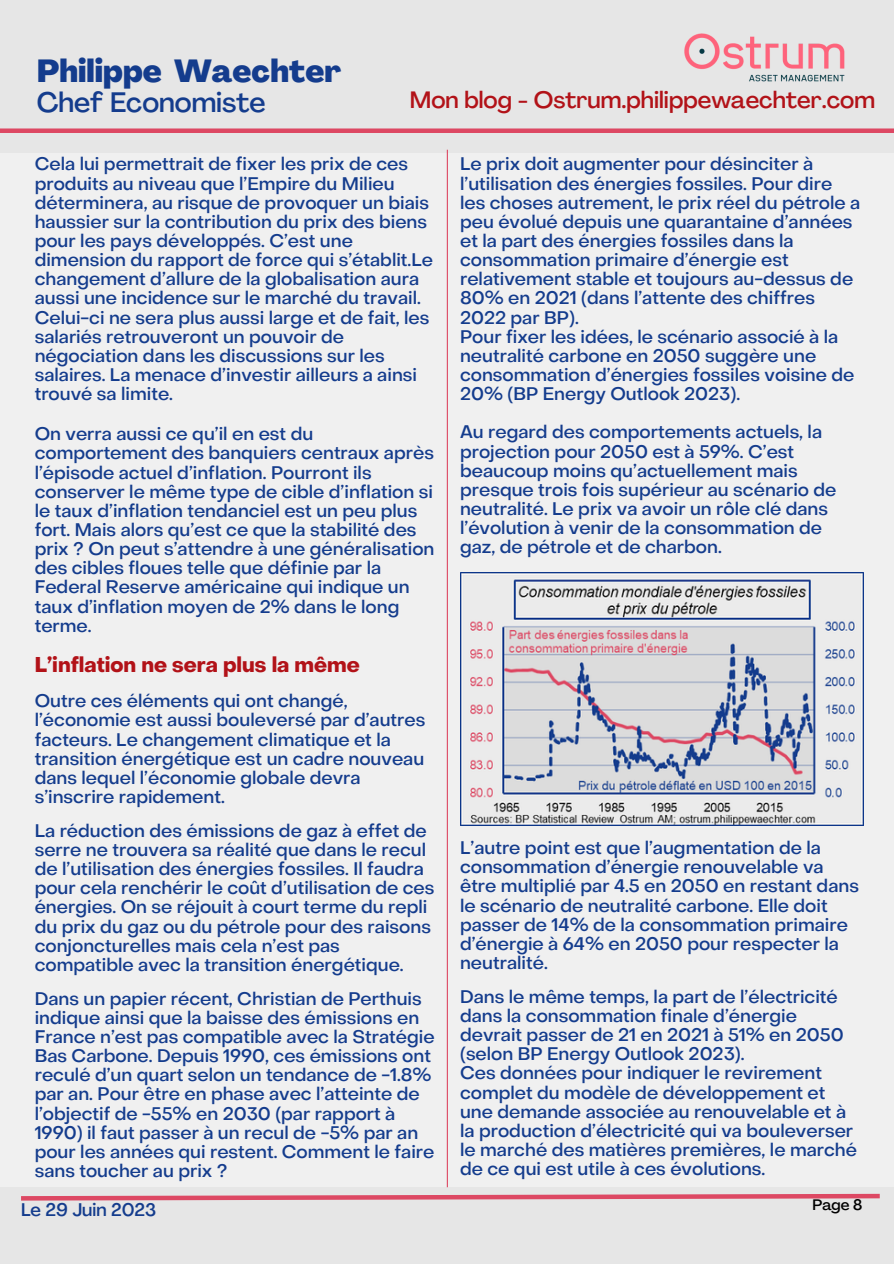
<style>
.page{position:relative;width:894px;height:1264px;background:#fff}
.page>*{position:absolute;margin:0;border:0;box-sizing:border-box;transform-origin:0 0}
.t1{font:800 31.5px "Agrandir";color:#143c8d}
.t2{font:500 27.75px "Agrandir";color:#143c8d}
.t3{font:500 23.4px "Agrandir";color:#b21218}
.t4{font:700 21px "Object Sans";color:#b21218}
.t5{font:500 18px/19.2px "Object Sans";color:#143c8d}
.t6{font:500 18px "Agrandir";color:#143c8d}
.t7{font:500 15px "Agrandir";color:#000}
</style>
<div class="page">
<div style="left:0;top:0;width:893px;height:1263px;background:#e6e6e6"></div>
<img style="left:684px;top:33px;width:161px;height:49px">
<div style="left:0;top:128px;width:893px;height:5px;background:#dd4863"></div>
<svg style="left:21px;top:1193px;width:859px;height:8px"></svg>
<div style="left:0;top:153px;width:893px;height:1033px;background:#f0f0f0"></div>
<hr style="left:446px;top:150px;width:2px;height:1037px;background:#dd4863">
<img style="left:460px;top:573px;width:403px;height:252px">
<p class="t1" style="left:37px;top:59px;width:306px">Philippe Waechter</p>
<p class="t2" style="left:37px;top:91px;width:230px">Chef Economiste</p>
<p class="t3" style="left:409px;top:90px;width:466px">Mon blog - Ostrum.philippewaechter.com</p>
<p class="t5" style="left:35px;top:156px;width:399px">Cela lui permettrait de fixer les prix de ces produits au niveau que l’Empire du Milieu déterminera, au risque de provoquer un biais haussier sur la contribution du prix des biens pour les pays développés. C’est une dimension du rapport de force qui s’établit.Le changement d’allure de la globalisation aura aussi une incidence sur le marché du travail.<br>Celui-ci ne sera plus aussi large et de fait, les salariés retrouveront un pouvoir de négociation dans les discussions sur les salaires. La menace d’investir ailleurs a ainsi trouvé sa limite.</p>
<p class="t5" style="left:35px;top:426px;width:401px">On verra aussi ce qu’il en est du comportement des banquiers centraux après l’épisode actuel d’inflation. Pourront ils conserver le même type de cible d’inflation si le taux d’inflation tendanciel est un peu plus fort. Mais alors qu’est ce que la stabilité des prix ? On peut s’attendre à une généralisation des cibles floues telle que définie par la Federal Reserve américaine qui indique un taux d’inflation moyen de 2% dans le long terme.</p>
<p class="t4" style="left:35px;top:656px;width:326px">L’inflation ne sera plus la même</p>
<p class="t5" style="left:35px;top:693px;width:392px">Outre ces éléments qui ont changé, l’économie est aussi bouleversé par d’autres facteurs. Le changement climatique et la transition énergétique est un cadre nouveau dans lequel l’économie globale devra s’inscrire rapidement.</p>
<p class="t5" style="left:35px;top:822px;width:401px">La réduction des émissions de gaz à effet de serre ne trouvera sa réalité que dans le recul de l’utilisation des énergies fossiles. Il faudra pour cela renchérir le coût d’utilisation de ces énergies. On se réjouit à court terme du repli du prix du gaz ou du pétrole pour des raisons conjoncturelles mais cela n’est pas compatible avec la transition énergétique.</p>
<p class="t5" style="left:35px;top:990px;width:401px">Dans un papier récent, Christian de Perthuis indique ainsi que la baisse des émissions en France n’est pas compatible avec la Stratégie Bas Carbone. Depuis 1990, ces émissions ont reculé d’un quart selon un tendance de -1.8% par an. Pour être en phase avec l’atteinte de l’objectif de -55% en 2030 (par rapport à 1990) il faut passer à un recul de -5% par an pour les années qui restent. Comment le faire sans toucher au prix ?</p>
<p class="t6" style="left:21px;top:1202px;width:137px">Le 29 Juin 2023</p>
<p class="t5" style="left:460px;top:156px;width:401px">Le prix doit augmenter pour désinciter à l’utilisation des énergies fossiles. Pour dire les choses autrement, le prix réel du pétrole a peu évolué depuis une quarantaine d’années et la part des énergies fossiles dans la consommation primaire d’énergie est relativement stable et toujours au-dessus de 80% en 2021 (dans l’attente des chiffres 2022 par BP).</p>
<p class="t5" style="left:460px;top:328px;width:396px">Pour fixer les idées, le scénario associé à la neutralité carbone en 2050 suggère une consommation d’énergies fossiles voisine de 20% (BP Energy Outlook 2023).</p>
<p class="t5" style="left:460px;top:424px;width:378px">Au regard des comportements actuels, la projection pour 2050 est à 59%. C’est beaucoup moins qu’actuellement mais presque trois fois supérieur au scénario de neutralité. Le prix va avoir un rôle clé dans l’évolution à venir de la consommation de gaz, de pétrole et de charbon.</p>
<p class="t5" style="left:460px;top:839px;width:400px">L’autre point est que l’augmentation de la consommation d’énergie renouvelable va être multiplié par 4.5 en 2050 en restant dans le scénario de neutralité carbone. Elle doit passer de 14% de la consommation primaire d’énergie à 64% en 2050 pour respecter la neutralité.</p>
<p class="t5" style="left:460px;top:988px;width:385px">Dans le même temps, la part de l’électricité dans la consommation finale d’énergie devrait passer de 21 en 2021 à 51% en 2050 (selon BP Energy Outlook 2023).</p>
<p class="t5" style="left:460px;top:1065px;width:398px">Ces données pour indiquer le revirement complet du modèle de développement et une demande associée au renouvelable et à la production d’électricité qui va bouleverser le marché des matières premières, le marché de ce qui est utile à ces évolutions.</p>
<p class="t7" style="left:812px;top:1198px;width:51px">Page 8</p>
</div>
